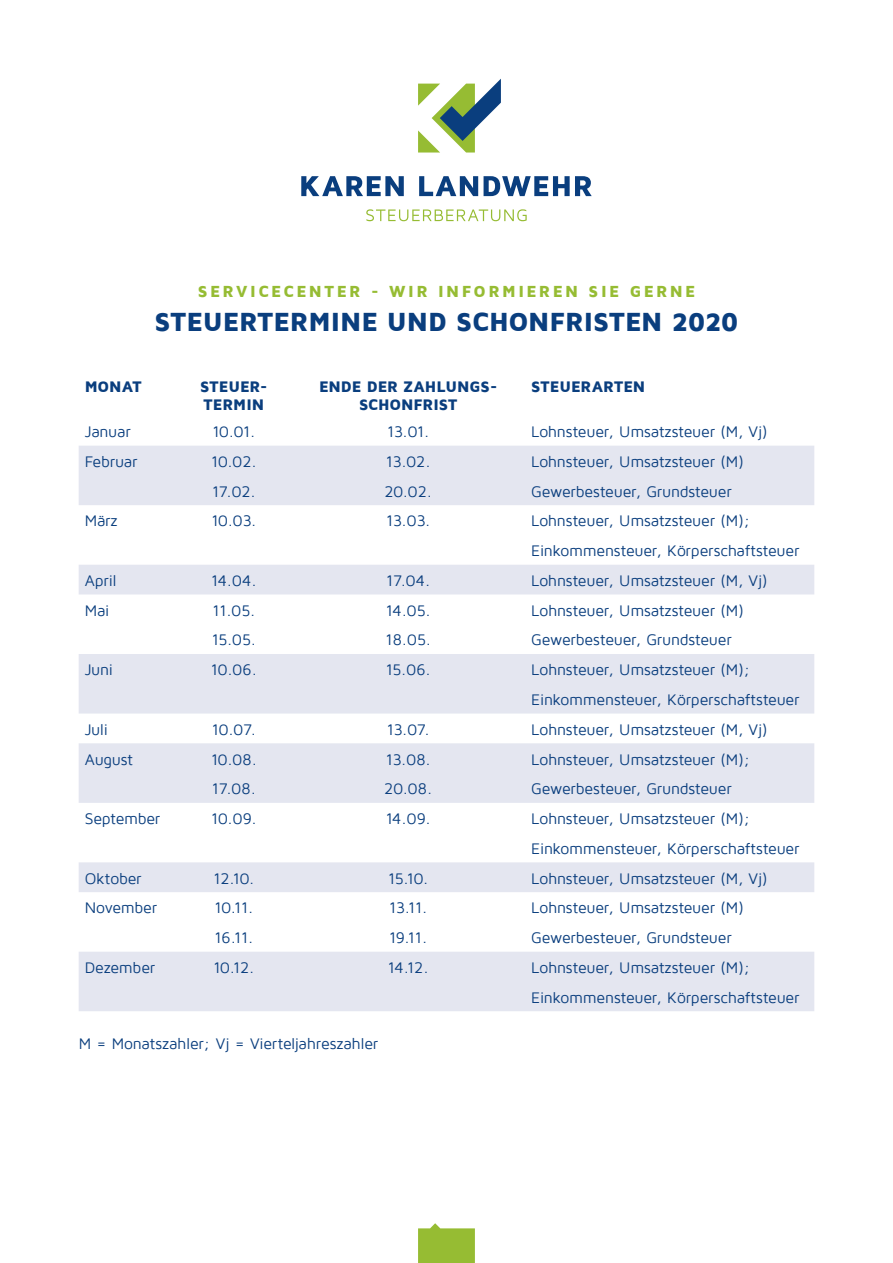
<style>
.page{position:relative;width:893px;height:1263px;background:#fff}
.page>*{position:absolute;margin:0;border:0;box-sizing:border-box;transform-origin:0 0}
.t1{font:900 27px "Maven Pro";letter-spacing:-.005em;color:#0a3e7e}
.t2{font:900 16.5px "Maven Pro";letter-spacing:.145em;color:#96bc33}
.t3{font:15.75px/29.7px "Maven Pro";letter-spacing:-.015em;color:#0a3e7e}
.t4{font:900 15.75px/18px "Maven Pro";letter-spacing:-.005em;color:#0a3e7e}
</style>
<div class="page">
<svg style="left:79px;top:446px;width:735px;height:565px;fill:#e4e6f0"></svg>
<svg style="left:301px;top:176px;width:103px;height:20px"></svg>
<svg style="left:419px;top:176px;width:59px;height:20px"></svg>
<svg style="left:484px;top:176px;width:108px;height:20px"></svg>
<svg style="left:366px;top:209px;width:161px;height:12px"></svg>
<svg style="left:418px;top:79px;width:83px;height:74px"></svg>
<svg style="left:418px;top:1223px;width:57px;height:40px;background:#a3c44c"></svg>
<p class="t2" style="left:198px;top:282px;width:499px">SERVICECENTER - WIR INFORMIEREN SIE GERNE</p>
<h1 class="t1" style="left:154px;top:307px;width:586px">STEUERTERMINE UND SCHONFRISTEN 2020</h1>
<p class="t4" style="left:85px;top:378px;width:58px">MONAT</p>
<p class="t4" style="left:200px;top:378px;width:69px">STEUER-<br>TERMIN</p>
<p class="t4" style="left:319px;top:378px;width:180px;text-align:center">ENDE DER ZAHLUNGS-<br>SCHONFRIST</p>
<p class="t4" style="left:531px;top:378px;width:116px">STEUERARTEN</p>
<p class="t3" style="left:85px;top:417px;width:48px">Januar</p>
<p class="t3" style="left:212px;top:417px;width:45px">10.01.</p>
<p class="t3" style="left:387px;top:417px;width:44px">13.01.</p>
<p class="t3" style="left:531px;top:417px;width:238px">Lohnsteuer, Umsatzsteuer (M, Vj)</p>
<p class="t3" style="left:85px;top:447px;width:54px">Februar</p>
<p class="t3" style="left:211px;top:447px;width:47px">10.02.</p>
<p class="t3" style="left:386px;top:447px;width:46px">13.02.</p>
<p class="t3" style="left:531px;top:447px;width:214px">Lohnsteuer, Umsatzsteuer (M)</p>
<p class="t3" style="left:212px;top:477px;width:45px">17.02.</p>
<p class="t3" style="left:384px;top:477px;width:49px">20.02.</p>
<p class="t3" style="left:531px;top:477px;width:202px">Gewerbesteuer, Grundsteuer</p>
<p class="t3" style="left:85px;top:506px;width:35px">März</p>
<p class="t3" style="left:211px;top:506px;width:47px">10.03.</p>
<p class="t3" style="left:386px;top:506px;width:46px">13.03.</p>
<p class="t3" style="left:531px;top:506px;width:270px">Lohnsteuer, Umsatzsteuer (M);<br>Einkommensteuer, Körperschaftsteuer</p>
<p class="t3" style="left:85px;top:566px;width:33px">April</p>
<p class="t3" style="left:211px;top:566px;width:47px">14.04.</p>
<p class="t3" style="left:386px;top:566px;width:46px">17.04.</p>
<p class="t3" style="left:531px;top:566px;width:238px">Lohnsteuer, Umsatzsteuer (M, Vj)</p>
<p class="t3" style="left:85px;top:596px;width:26px">Mai</p>
<p class="t3" style="left:212px;top:596px;width:45px">11.05.</p>
<p class="t3" style="left:386px;top:596px;width:46px">14.05.</p>
<p class="t3" style="left:531px;top:596px;width:214px">Lohnsteuer, Umsatzsteuer (M)</p>
<p class="t3" style="left:212px;top:625px;width:46px">15.05.</p>
<p class="t3" style="left:386px;top:625px;width:47px">18.05.</p>
<p class="t3" style="left:531px;top:625px;width:202px">Gewerbesteuer, Grundsteuer</p>
<p class="t3" style="left:85px;top:655px;width:30px">Juni</p>
<p class="t3" style="left:211px;top:655px;width:47px">10.06.</p>
<p class="t3" style="left:386px;top:655px;width:46px">15.06.</p>
<p class="t3" style="left:531px;top:655px;width:270px">Lohnsteuer, Umsatzsteuer (M);<br>Einkommensteuer, Körperschaftsteuer</p>
<p class="t3" style="left:85px;top:715px;width:25px">Juli</p>
<p class="t3" style="left:212px;top:715px;width:45px">10.07.</p>
<p class="t3" style="left:387px;top:715px;width:45px">13.07.</p>
<p class="t3" style="left:531px;top:715px;width:238px">Lohnsteuer, Umsatzsteuer (M, Vj)</p>
<p class="t3" style="left:85px;top:745px;width:50px">August</p>
<p class="t3" style="left:211px;top:745px;width:47px">10.08.</p>
<p class="t3" style="left:386px;top:745px;width:46px">13.08.</p>
<p class="t3" style="left:531px;top:745px;width:221px">Lohnsteuer, Umsatzsteuer (M);</p>
<p class="t3" style="left:212px;top:774px;width:46px">17.08.</p>
<p class="t3" style="left:384px;top:774px;width:49px">20.08.</p>
<p class="t3" style="left:531px;top:774px;width:202px">Gewerbesteuer, Grundsteuer</p>
<p class="t3" style="left:85px;top:804px;width:77px">September</p>
<p class="t3" style="left:211px;top:804px;width:47px">10.09.</p>
<p class="t3" style="left:386px;top:804px;width:46px">14.09.</p>
<p class="t3" style="left:531px;top:804px;width:270px">Lohnsteuer, Umsatzsteuer (M);<br>Einkommensteuer, Körperschaftsteuer</p>
<p class="t3" style="left:85px;top:864px;width:58px">Oktober</p>
<p class="t3" style="left:213px;top:864px;width:43px">12.10.</p>
<p class="t3" style="left:388px;top:864px;width:42px">15.10.</p>
<p class="t3" style="left:531px;top:864px;width:238px">Lohnsteuer, Umsatzsteuer (M, Vj)</p>
<p class="t3" style="left:85px;top:893px;width:74px">November</p>
<p class="t3" style="left:214px;top:893px;width:40px">10.11.</p>
<p class="t3" style="left:389px;top:893px;width:40px">13.11.</p>
<p class="t3" style="left:531px;top:893px;width:214px">Lohnsteuer, Umsatzsteuer (M)</p>
<p class="t3" style="left:214px;top:923px;width:40px">16.11.</p>
<p class="t3" style="left:389px;top:923px;width:39px">19.11.</p>
<p class="t3" style="left:531px;top:923px;width:202px">Gewerbesteuer, Grundsteuer</p>
<p class="t3" style="left:85px;top:953px;width:72px">Dezember</p>
<p class="t3" style="left:213px;top:953px;width:43px">10.12.</p>
<p class="t3" style="left:388px;top:953px;width:42px">14.12.</p>
<p class="t3" style="left:531px;top:953px;width:270px">Lohnsteuer, Umsatzsteuer (M);<br>Einkommensteuer, Körperschaftsteuer</p>
<p class="t3" style="left:79px;top:1029px;width:301px">M = Monatszahler; Vj = Vierteljahreszahler</p>
</div>
